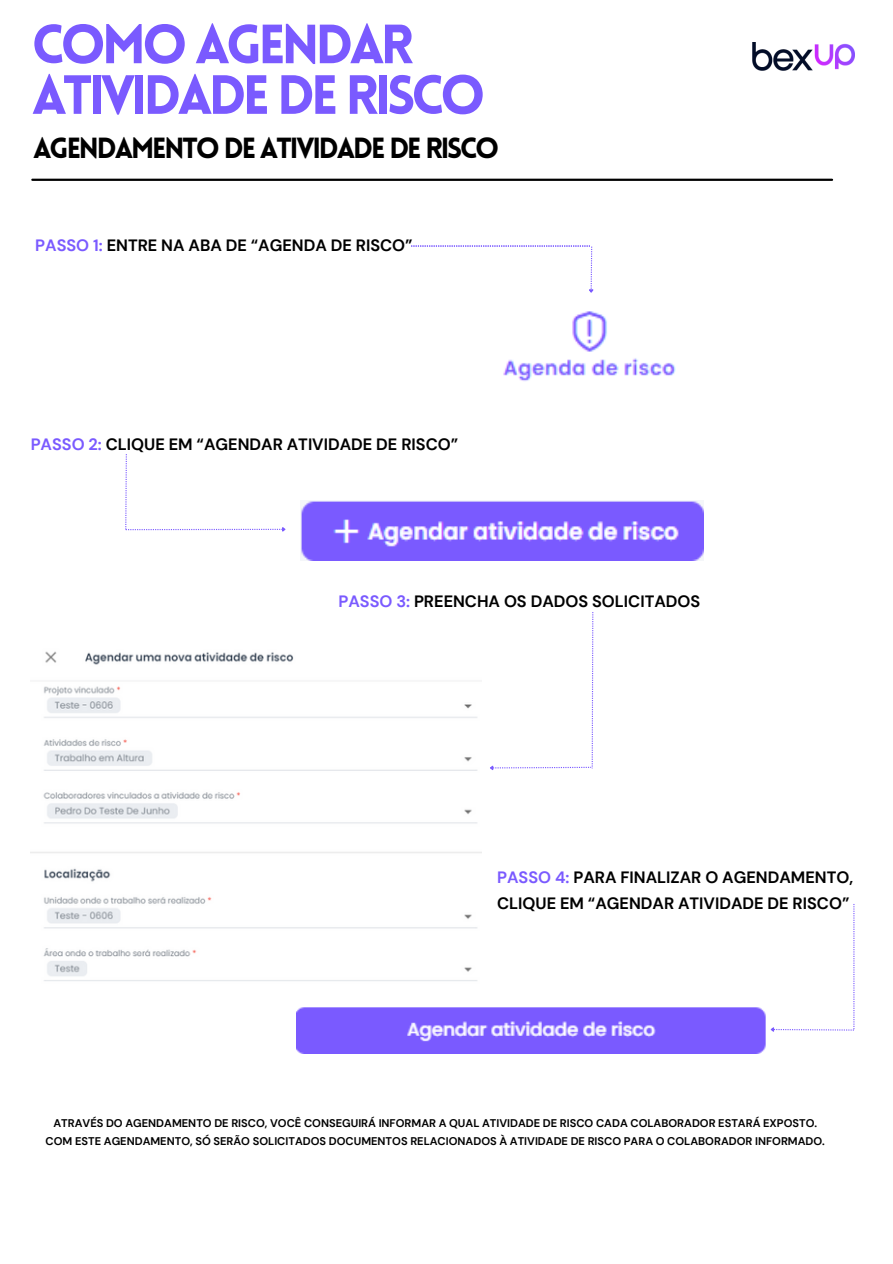
<style>
.page{position:relative;width:893px;height:1264px;background:#fff}
.page>*{position:absolute;margin:0;border:0;box-sizing:border-box;transform-origin:0 0}
.t1{font:900 54px/50.6px "Lovelo";letter-spacing:-.075em;color:#7a5aff}
.t2{font:900 28.5px "Lovelo";letter-spacing:-.075em;color:#000}
.t3{font:700 16.35px/25.8px "DM Sans";color:#000}
.t4{font:700 11.1px "DM Sans";color:#000}
.s1{color:#7a5aff}
</style>
<div class="page">
<hr style="left:32px;top:179px;width:800px;height:2px;background:#000">
<img style="left:752px;top:42px;width:102px;height:29px">
<svg style="left:125px;top:454px;width:161px;height:78px"></svg>
<svg style="left:770px;top:904px;width:84px;height:128px"></svg>
<svg style="left:411px;top:245px;width:183px;height:48px"></svg>
<img style="left:301px;top:500px;width:402px;height:60px">
<img style="left:503px;top:311px;width:173px;height:70px">
<svg style="left:490px;top:612px;width:103px;height:158px"></svg>
<img style="left:31px;top:651px;width:450px;height:330px">
<img style="left:297px;top:1007px;width:469px;height:46px">
<p class="t1" style="left:32px;top:24px;width:455px">COMO AGENDAR<br>ATIVIDADE DE RISCO</p>
<p class="t2" style="left:33px;top:137px;width:467px">AGENDAMENTO DE ATIVIDADE DE RISCO</p>
<p class="t3" style="left:35px;top:233px;width:379px"><span class="s1">PASSO 1:</span> ENTRE NA ABA DE “AGENDA DE RISCO”</p>
<p class="t3" style="left:31px;top:431px;width:429px"><span class="s1">PASSO 2:</span> CLIQUE EM “AGENDAR ATIVIDADE DE RISCO”</p>
<p class="t3" style="left:338px;top:589px;width:363px"><span class="s1">PASSO 3:</span> PREENCHA OS DADOS SOLICITADOS</p>
<p class="t3" style="left:497px;top:864px;width:357px"><span class="s1">PASSO 4:</span> PARA FINALIZAR O AGENDAMENTO,<br>CLIQUE EM “AGENDAR ATIVIDADE DE RISCO”</p>
<p class="t4" style="left:53px;top:1116px;width:765px">ATRAVÉS DO AGENDAMENTO DE RISCO, VOCÊ CONSEGUIRÁ INFORMAR A QUAL ATIVIDADE DE RISCO CADA COLABORADOR ESTARÁ EXPOSTO.</p>
<p class="t4" style="left:46px;top:1133px;width:780px">COM ESTE AGENDAMENTO, SÓ SERÃO SOLICITADOS DOCUMENTOS RELACIONADOS À ATIVIDADE DE RISCO PARA O COLABORADOR INFORMADO.</p>
</div>
